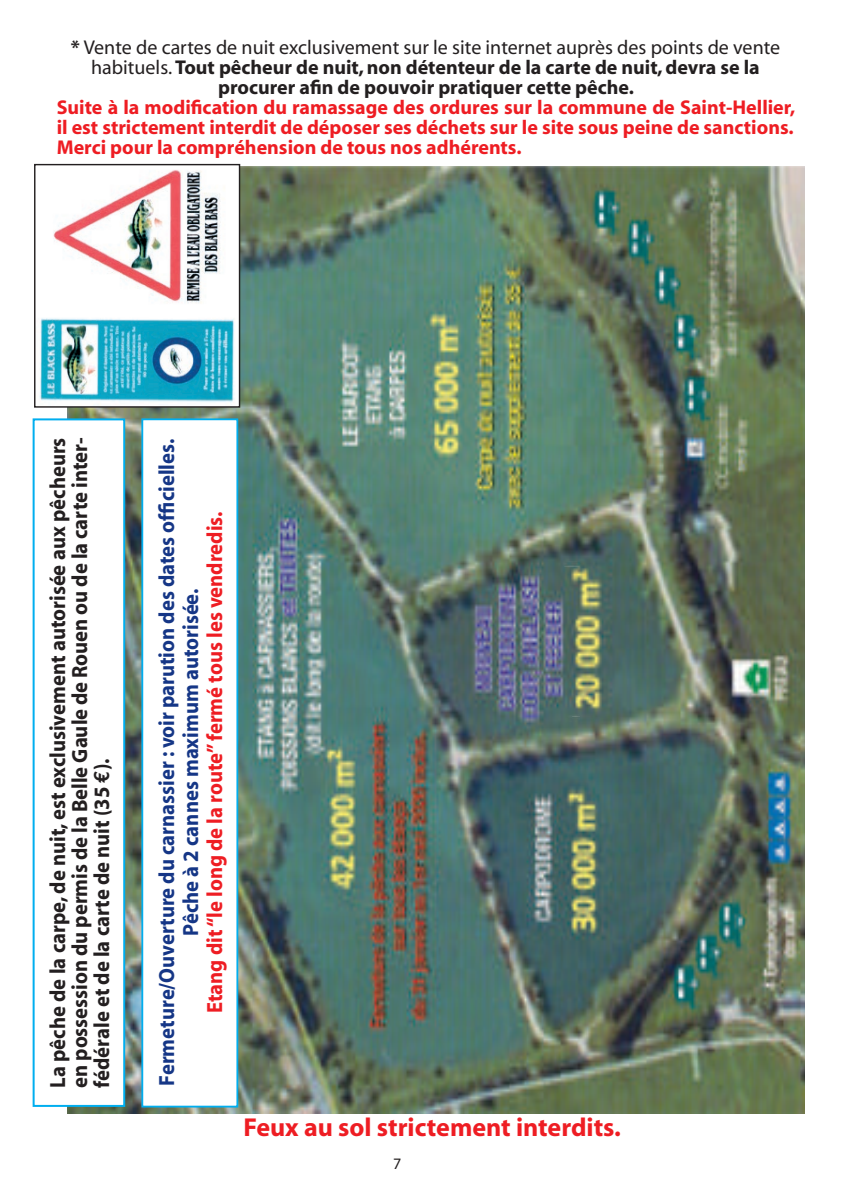
<style>
.page{position:relative;width:851px;height:1191px;background:#fff}
.page>*{position:absolute;margin:0;border:0;box-sizing:border-box;transform-origin:0 0}
.t1{font:700 26px "Myriad";color:#ee1d23}
.t2{font:700 22px/22px "Myriad";color:#231f20;text-align:justify;scale:.94 1}
.t3{font:700 22px/24px "Myriad";color:#153686;text-align:center;scale:.94 1}
.t4{font:700 22px "Myriad";color:#ee1d23;scale:.94 1}
.t5{font:700 20px/20px "Myriad";color:#ee1d23;text-align:justify}
.t6{font:700 20px/20px "Myriad";color:#231f20;text-align:center}
.t7{font:16px "Myriad";color:#231f20}
.s1{font-weight:400}
.s2{font-family:"Euro Mono"}
</style>
<div class="page">
<img style="left:67px;top:166px;width:737px;height:947px">
<img style="left:39px;top:166px;width:199px;height:240px">
<div style="left:34px;top:164px;width:206px;height:244px;border:1px solid #231f20"></div>
<div style="left:34px;top:419px;width:90px;height:687px;background:#fff"></div>
<div style="left:33px;top:418px;width:92px;height:689px;border:2px solid #00aeef"></div>
<div style="left:142px;top:419px;width:95px;height:687px;background:#fff"></div>
<div style="left:141px;top:418px;width:97px;height:689px;border:2px solid #00aeef"></div>
<p class="t6" style="left:71px;top:38px;width:710px">* <span class="s1">Vente de cartes de nuit exclusivement sur le site internet auprès des points de vente habituels.</span> Tout pêcheur de nuit, non détenteur de la carte de nuit, devra se la procurer afin de pouvoir pratiquer cette pêche.</p>
<p class="t5" style="left:57px;top:98px;width:740px">Suite à la modification du ramassage des ordures sur la commune de Saint-Hellier, il est strictement interdit de déposer ses déchets sur le site sous peine de sanctions.<br>Merci pour la compréhension de tous nos adhérents.</p>
<p class="t2" style="left:48px;top:1087px;width:693px;rotate:-90deg">La pêche de la carpe, de nuit, est exclusivement autorisée aux pêcheurs en possession du permis de la Belle Gaule de Rouen ou de la carte inter&shy;fédérale et de la carte de nuit (35 <span class="s2">E</span>).</p>
<p class="t3" style="left:155px;top:1085px;width:689px;rotate:-90deg">Fermeture/Ouverture du carnassier : voir parution des dates officielles.<br>Pêche à 2 cannes maximum autorisée.</p>
<p class="t4" style="left:203px;top:1013px;width:535px;rotate:-90deg">Etang dit “le long de la route” fermé tous les vendredis.</p>
<h1 class="t1" style="left:243px;top:1113px;width:379px">Feux au sol strictement interdits.</h1>
<p class="t7" style="left:393px;top:1155px;width:10px">7</p>
</div>
